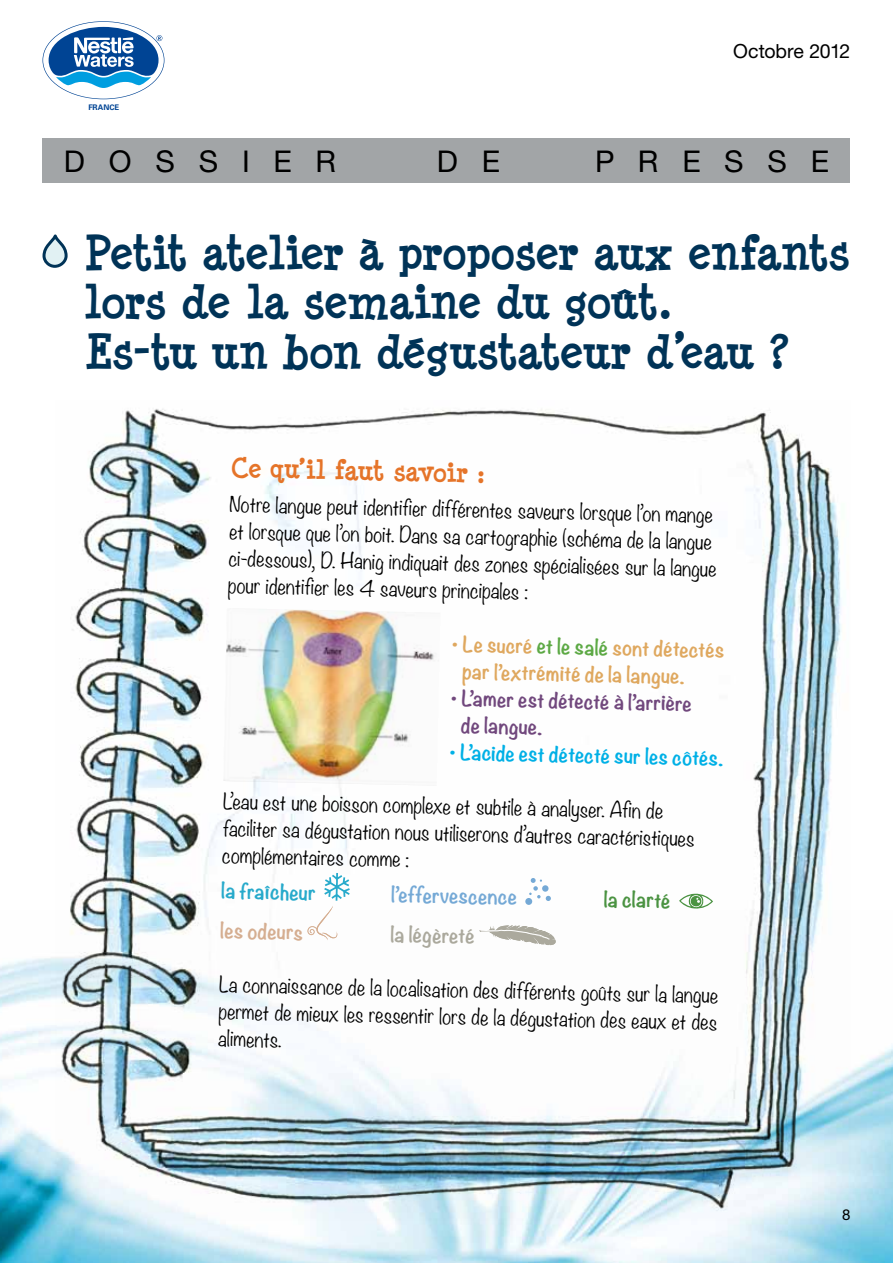
<style>
.page{position:relative;width:893px;height:1263px;background:#fff}
.page>*{position:absolute;margin:0;border:0;box-sizing:border-box;transform-origin:0 0}
.t1{font:700 45px/49.5px "Minya Nouvelle";letter-spacing:-.005em;color:#003357}
.t2{font:30px "Helvetica Neue";letter-spacing:.795em;color:#000}
.t3{font:700 25.5px "Minya Nouvelle";color:#e57429}
.t4{font:300 19.5px/26.8px "Noteworthy";color:#000}
.t5{font:700 19.5px/26.7px "Noteworthy";color:#dfa85f}
.t6{font:700 19.5px/26.7px "Noteworthy";color:#71487d}
.t7{font:700 19.5px "Noteworthy";color:#00b0e6}
.t8{font:700 19.5px "Noteworthy";color:#75a9d6}
.t9{font:19.5px "Helvetica Neue";letter-spacing:-.005em;color:#000}
.t10{font:700 19.5px "Noteworthy";color:#27aacb}
.t11{font:700 19.5px "Noteworthy";color:#aba99d}
.t12{font:700 19.5px "Noteworthy";color:#d5ae91}
.t13{font:700 19.5px "Noteworthy";color:#4b9342}
.t14{font:15px "Helvetica Neue";color:#000}
.t15{font:700 7.65px "Univers";color:#004494}
.s1{color:#5da945}
</style>
<div class="page">
<img style="left:0;top:957px;width:893px;height:306px">
<div style="left:43px;top:138px;width:807px;height:45px;background:#a2a5a7"></div>
<svg style="left:43px;top:21px;width:121px;height:78px"></svg>
<svg style="left:44px;top:236px;width:22px;height:30px"></svg>
<div style="left:43px;top:234px;width:25px;height:34px;border:3px solid #003357;border-radius:11px"></div>
<img style="left:56px;top:409px;width:794px;height:811px">
<div style="left:525px;top:898px;width:7px;height:7px;background:#75a9d6;border-radius:50%"></div>
<svg style="left:529px;top:878px;width:22px;height:23px"></svg>
<svg style="left:679px;top:893px;width:34px;height:17px"></svg>
<svg style="left:307px;top:873px;width:43px;height:67px"></svg>
<svg style="left:479px;top:924px;width:78px;height:21px"></svg>
<p class="t15" style="left:88px;top:103px;width:32px">FRANCE</p>
<p class="t9" style="left:733px;top:39px;width:119px">Octobre 2012</p>
<h2 class="t2" style="left:64px;top:144px;width:274px">DOSSIER</h2>
<h2 class="t2" style="left:437px;top:144px;width:65px">D E</h2>
<h2 class="t2" style="left:595px;top:144px;width:236px">PRESSE</h2>
<h1 class="t1" style="left:83px;top:228px;width:768px">Petit atelier à proposer aux enfants lors de la semaine du goût.<br>Es-tu un bon dégustateur d’eau ?</h1>
<h3 class="t3" style="left:231px;top:453px;width:255px;rotate:1deg">Ce qu’il faut savoir :</h3>
<p class="t4" style="left:230px;top:491px;width:490px;rotate:1deg">Notre langue peut identifi er différentes saveurs lorsque l’on mange et lorsque que l’on boit. Dans sa cartographie (schéma de la langue ci-dessous), D. Hanig indiquait des zones spécialisées sur la langue pour identifi er les 4 saveurs principales :</p>
<p class="t5" style="left:463px;top:631px;width:263px;text-indent:-11px;rotate:1deg">• Le sucré <span class="s1">et le salé</span> sont détectés par l’extrémité de la langue.</p>
<p class="t6" style="left:462px;top:685px;width:232px;text-indent:-11px;rotate:1deg">• L’amer est détecté à l’arrière de langue.</p>
<p class="t7" style="left:450px;top:735px;width:275px;rotate:1deg">• L’acide est détecté sur les côtés.</p>
<p class="t4" style="left:223px;top:788px;width:474px;rotate:1deg">L’eau est une boisson complexe et subtile à analyser. Afi n de faciliter sa dégustation nous utiliserons d’autres caractéristiques complémentaires comme :</p>
<p class="t10" style="left:222px;top:873px;width:96px;rotate:1deg">la fraîcheur</p>
<p class="t8" style="left:392px;top:877px;width:127px;rotate:1deg">l’effervescence</p>
<p class="t13" style="left:604px;top:882px;width:68px;rotate:1deg">la clarté</p>
<p class="t12" style="left:221px;top:913px;width:84px;rotate:1deg">les odeurs</p>
<p class="t11" style="left:391px;top:917px;width:86px;rotate:1deg">la légèreté</p>
<p class="t4" style="left:219px;top:971px;width:501px;text-align:justify;rotate:1deg">La connaissance de la localisation des différents goûts sur la langue permet de mieux les ressentir lors de la dégustation des eaux et des aliments.</p>
<p class="t14" style="left:842px;top:1206px;width:10px">8</p>
</div>
